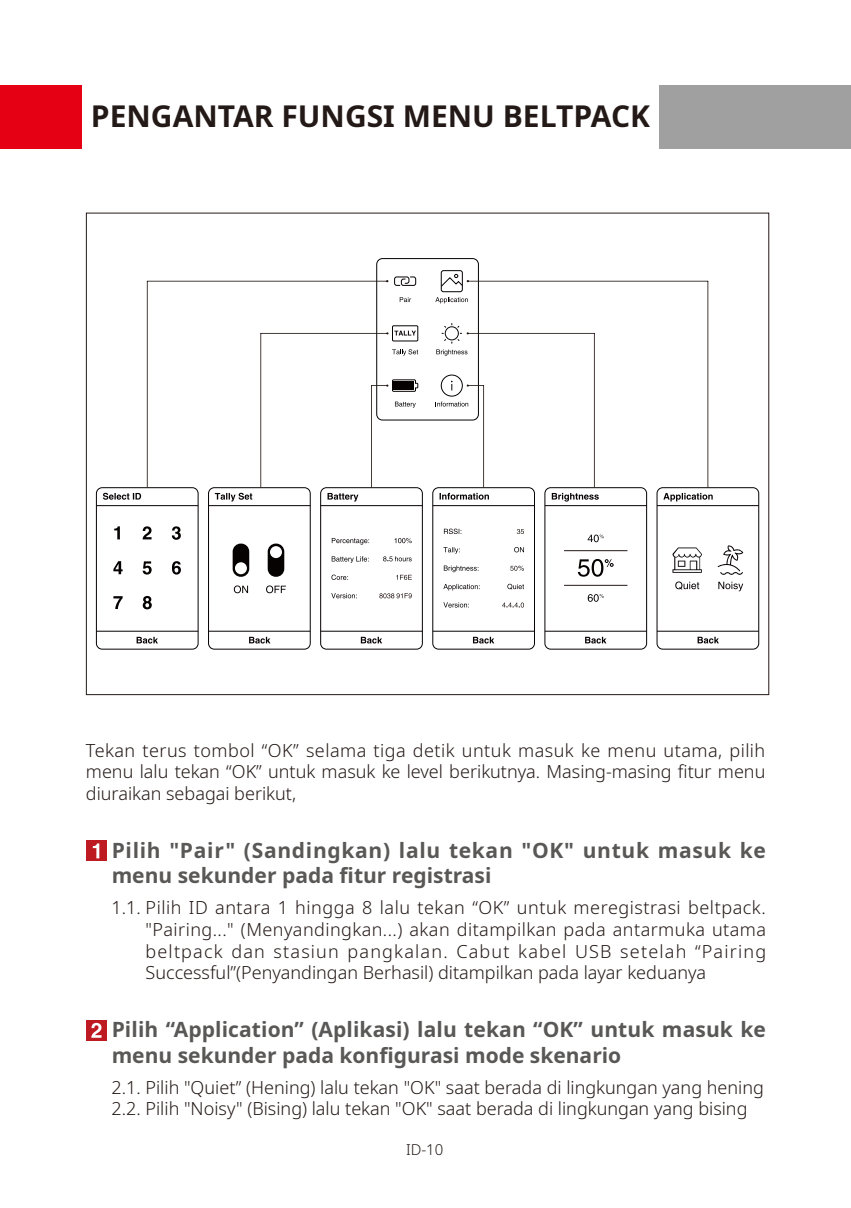
<style>
.page{position:relative;width:851px;height:1208px;background:#fff}
.page>*{position:absolute;margin:0;border:0;box-sizing:border-box;transform-origin:0 0}
.body_B{font:700 30px "Noto Sans";color:#231916}
.grey_Bold{font:700 21px/25.2px "Noto Sans";letter-spacing:.005em;color:#595857}
.grey_Bold-2{font:700 21px/25.2px "Noto Sans";letter-spacing:.035em;color:#595857}
.body{font:300 18px/21.6px "Noto Sans";color:#231916;text-align:justify}
.t1{font:300 15px "Noto Sans";color:#231916}
</style>
<div class="page">
<div style="left:82px;top:85px;width:768px;height:63px;background:#a0a0a1"></div>
<div style="left:0;top:85px;width:82px;height:63px;background:#e60013"></div>
<div style="left:82px;top:85px;width:576px;height:63px;background:#fff"></div>
<svg style="left:435px;top:297px;width:31px;height:6px"></svg>
<div style="left:441px;top:270px;width:21px;height:22px;border:1px solid #060202;border-radius:2px"></div>
<svg style="left:440px;top:274px;width:23px;height:13px"></svg>
<svg style="left:399px;top:297px;width:12px;height:5px"></svg>
<svg style="left:394px;top:276px;width:22px;height:10px"></svg>
<div style="left:392px;top:325px;width:26px;height:16px;border:1px solid #060202"></div>
<div style="left:208px;top:487px;width:102px;height:162px;border:1px solid #060202;border-radius:6px"></div>
<svg style="left:232px;top:543px;width:17px;height:34px"></svg>
<hr style="left:208px;top:630px;width:102px;height:1px;background:#060202">
<svg style="left:249px;top:637px;width:21px;height:6px"></svg>
<svg style="left:234px;top:585px;width:14px;height:8px"></svg>
<svg style="left:266px;top:585px;width:20px;height:8px"></svg>
<svg style="left:215px;top:493px;width:37px;height:8px"></svg>
<hr style="left:208px;top:505px;width:102px;height:1px;background:#060202">
<svg style="left:268px;top:543px;width:16px;height:34px"></svg>
<hr style="left:432px;top:630px;width:102px;height:1px;background:#060202">
<svg style="left:473px;top:637px;width:21px;height:6px"></svg>
<hr style="left:432px;top:505px;width:102px;height:1px;background:#060202">
<div style="left:432px;top:487px;width:103px;height:162px;border:1px solid #060202;border-radius:6px"></div>
<svg style="left:444px;top:528px;width:17px;height:6px"></svg>
<svg style="left:443px;top:547px;width:16px;height:7px"></svg>
<svg style="left:443px;top:565px;width:35px;height:7px"></svg>
<svg style="left:443px;top:584px;width:36px;height:6px"></svg>
<svg style="left:443px;top:602px;width:26px;height:5px"></svg>
<svg style="left:514px;top:547px;width:10px;height:5px"></svg>
<svg style="left:507px;top:584px;width:17px;height:5px"></svg>
<div style="left:96px;top:487px;width:102px;height:162px;border:1px solid #060202;border-radius:6px"></div>
<svg style="left:103px;top:493px;width:38px;height:7px"></svg>
<svg style="left:114px;top:526px;width:6px;height:13px"></svg>
<svg style="left:143px;top:526px;width:8px;height:13px"></svg>
<svg style="left:172px;top:526px;width:9px;height:14px"></svg>
<svg style="left:113px;top:561px;width:10px;height:13px"></svg>
<svg style="left:143px;top:561px;width:9px;height:13px"></svg>
<svg style="left:172px;top:561px;width:9px;height:13px"></svg>
<svg style="left:113px;top:596px;width:10px;height:13px"></svg>
<svg style="left:143px;top:596px;width:9px;height:13px"></svg>
<hr style="left:96px;top:505px;width:102px;height:1px;background:#060202">
<hr style="left:96px;top:630px;width:102px;height:1px;background:#060202">
<svg style="left:136px;top:637px;width:22px;height:6px"></svg>
<hr style="left:657px;top:630px;width:101px;height:1px;background:#060202">
<div style="left:656px;top:487px;width:103px;height:162px;border:1px solid #060202;border-radius:6px"></div>
<hr style="left:657px;top:505px;width:101px;height:1px;background:#060202">
<svg style="left:717px;top:545px;width:26px;height:30px"></svg>
<svg style="left:663px;top:493px;width:49px;height:8px"></svg>
<svg style="left:697px;top:637px;width:21px;height:6px"></svg>
<svg style="left:718px;top:581px;width:25px;height:10px"></svg>
<svg style="left:675px;top:581px;width:24px;height:8px"></svg>
<svg style="left:672px;top:547px;width:29px;height:26px"></svg>
<div style="left:320px;top:487px;width:102px;height:162px;border:1px solid #060202;border-radius:6px"></div>
<hr style="left:320px;top:630px;width:102px;height:1px;background:#060202">
<svg style="left:361px;top:637px;width:21px;height:6px"></svg>
<svg style="left:331px;top:556px;width:36px;height:7px"></svg>
<svg style="left:331px;top:574px;width:17px;height:6px"></svg>
<svg style="left:331px;top:593px;width:26px;height:5px"></svg>
<hr style="left:320px;top:505px;width:102px;height:1px;background:#060202">
<svg style="left:332px;top:538px;width:37px;height:6px"></svg>
<svg style="left:394px;top:538px;width:18px;height:5px"></svg>
<div style="left:544px;top:487px;width:103px;height:162px;border:1px solid #060202;border-radius:6px"></div>
<hr style="left:545px;top:630px;width:101px;height:1px;background:#060202">
<svg style="left:585px;top:637px;width:21px;height:6px"></svg>
<svg style="left:577px;top:559px;width:36px;height:17px"></svg>
<hr style="left:564px;top:550px;width:63px;height:1px;background:#231916">
<hr style="left:564px;top:585px;width:63px;height:1px;background:#231916">
<hr style="left:545px;top:505px;width:101px;height:1px;background:#060202">
<svg style="left:587px;top:534px;width:16px;height:8px"></svg>
<svg style="left:587px;top:594px;width:16px;height:8px"></svg>
<svg style="left:147px;top:280px;width:241px;height:208px"></svg>
<svg style="left:260px;top:331px;width:158px;height:170px"></svg>
<svg style="left:466px;top:280px;width:242px;height:208px"></svg>
<svg style="left:435px;top:323px;width:163px;height:178px"></svg>
<svg style="left:383px;top:556px;width:28px;height:5px"></svg>
<svg style="left:396px;top:575px;width:16px;height:5px"></svg>
<svg style="left:516px;top:529px;width:8px;height:5px"></svg>
<svg style="left:379px;top:593px;width:33px;height:5px"></svg>
<svg style="left:510px;top:565px;width:14px;height:6px"></svg>
<svg style="left:502px;top:602px;width:22px;height:5px"></svg>
<div style="left:86px;top:840px;width:20px;height:21px;background:#bd1b21"></div>
<svg style="left:93px;top:843px;width:6px;height:15px"></svg>
<div style="left:86px;top:1020px;width:20px;height:20px;background:#bd1b21"></div>
<svg style="left:91px;top:1022px;width:10px;height:15px"></svg>
<p class="body_B" style="left:91px;top:95px;width:560px">PENGANTAR FUNGSI MENU BELTPACK</p>
<p class="body_B" style="left:281px;top:95px;width:158px">TAMPILAN</p>
<p class="body" style="left:86px;top:739px;width:681px">Tekan terus tombol “OK” selama tiga detik untuk masuk ke menu utama, pilih menu lalu tekan “OK” untuk masuk ke level berikutnya. Masing-masing fitur menu diuraikan sebagai berikut,</p>
<p class="grey_Bold-2" style="left:112px;top:838px;width:655px">Pilih "Pair" (Sandingkan) lalu tekan "OK" untuk masuk ke menu sekunder pada fitur registrasi</p>
<p class="body" style="left:145px;top:897px;width:622px;text-indent:-34px">1.1. Pilih ID antara 1 hingga 8 lalu tekan “OK” untuk meregistrasi beltpack. "Pairing..." (Menyandingkan...) akan ditampilkan pada antarmuka utama beltpack dan stasiun pangkalan. Cabut kabel USB setelah “Pairing Successful”(Penyandingan Berhasil) ditampilkan pada layar keduanya</p>
<p class="grey_Bold" style="left:112px;top:1017px;width:655px">Pilih “Application” (Aplikasi) lalu tekan “OK” untuk masuk ke menu sekunder pada konfigurasi mode skenario</p>
<p class="body" style="left:111px;top:1077px;width:653px">2.1. Pilih "Quiet” (Hening) lalu tekan "OK" saat berada di lingkungan yang hening</p>
<p class="body" style="left:111px;top:1098px;width:637px">2.2. Pilih "Noisy" (Bising) lalu tekan "OK" saat berada di lingkungan yang bising</p>
<p class="t1" style="left:406px;top:1138px;width:39px">ID-10</p>
</div>
